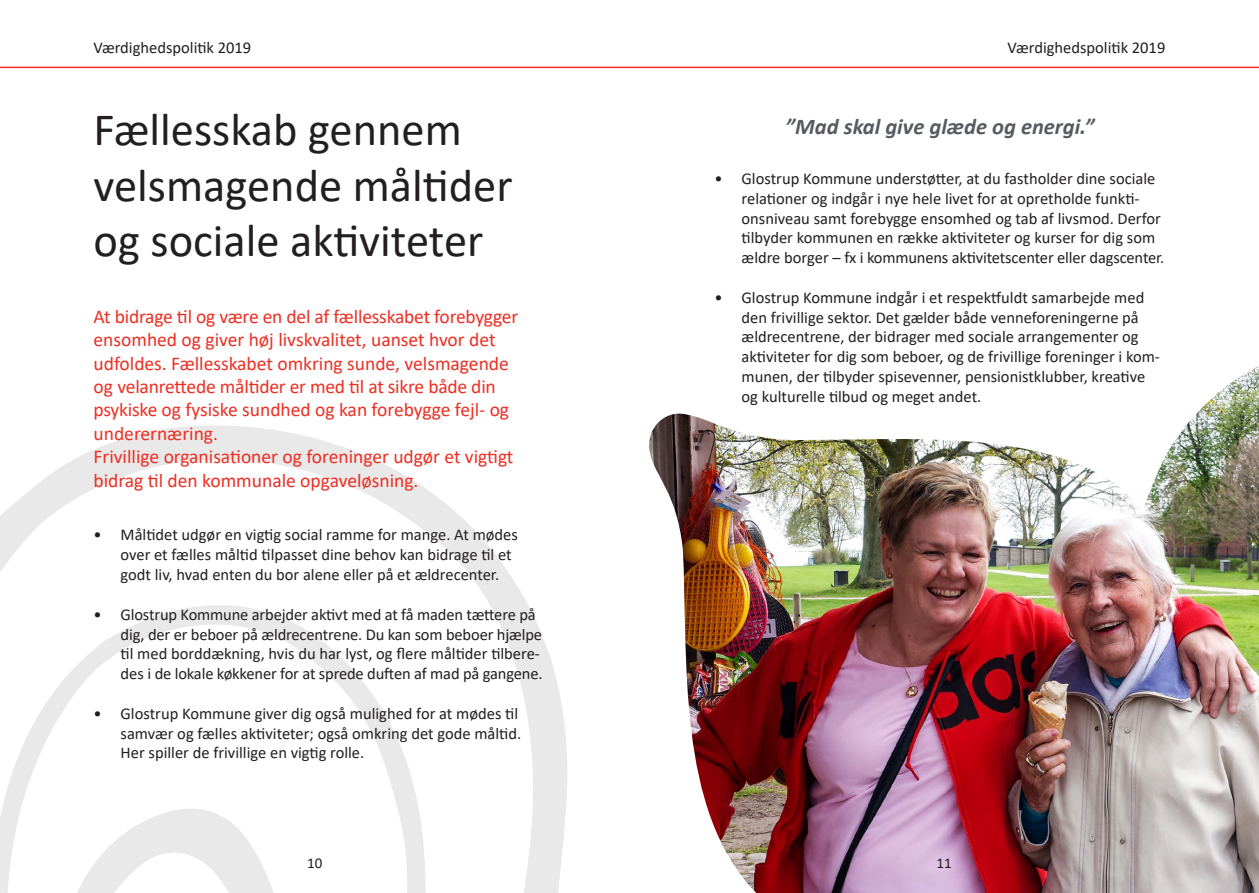
<style>
.page{position:relative;width:1259px;height:893px;background:#fff}
.page>*{position:absolute;margin:0;border:0;box-sizing:border-box;transform-origin:0 0}
.t1{font:46.5px/55.8px "Calibri";color:#231f20}
.t2{font:italic 700 22.5px "Calibri";color:#575a60}
.t3{font:19.5px/23.4px "Calibri";color:#ee2e22}
.t4{font:16.5px/19.8px "Calibri";color:#231f20}
.t5{font:15px "Calibri";color:#231f20}
</style>
<div class="page">
<svg style="left:0;top:431px;width:563px;height:462px"></svg>
<hr style="left:0;top:67px;width:1259px;height:1px;background:#ee2e22">
<img style="left:649px;top:366px;width:610px;height:527px">
<p class="t4" style="left:94px;top:37px;width:159px">Værdighedspolitik 2019</p>
<p class="t4" style="left:1007px;top:37px;width:159px">Værdighedspolitik 2019</p>
<p class="t1" style="left:94px;top:100px;width:420px">Fællesskab gennem velsmagende måltider og sociale aktiviteter</p>
<p class="t2" style="left:785px;top:111px;width:310px">”Mad skal give glæde og energi.”</p>
<p class="t4" style="left:741px;top:168px;width:424px;text-indent:-27px">• Glostrup Kommune understøtter, at du fastholder dine sociale relationer og indgår i nye hele livet for at opretholde funkti&shy;onsniveau samt forebygge ensomhed og tab af livsmod. Derfor tilbyder kommunen en række aktiviteter og kurser for dig som ældre borger – fx i kommunens aktivitetscenter eller dagscenter.</p>
<p class="t4" style="left:741px;top:287px;width:420px;text-indent:-27px">• Glostrup Kommune indgår i et respektfuldt samarbejde med den frivillige sektor. Det gælder både venneforeningerne på ældrecentrene, der bidrager med sociale arrangementer og aktiviteter for dig som beboer, og de frivillige foreninger i kom&shy;munen, der tilbyder spisevenner, pensionistklubber, kreative og kulturelle tilbud og meget andet.</p>
<p class="t3" style="left:94px;top:304px;width:426px">At bidrage til og være en del af fællesskabet forebygger ensomhed og giver høj livskvalitet, uanset hvor det udfoldes. Fællesskabet omkring sunde, velsmagende og velanrettede måltider er med til at sikre både din psykiske og fysiske sundhed og kan forebygge fejl- og underernæring.</p>
<p class="t3" style="left:94px;top:444px;width:421px">Frivillige organisationer og foreninger udgør et vigtigt bidrag til den kommunale opgaveløsning.</p>
<p class="t4" style="left:121px;top:525px;width:399px;text-indent:-27px">• Måltidet udgør en vigtig social ramme for mange. At mødes over et fælles måltid tilpasset dine behov kan bidrage til et godt liv, hvad enten du bor alene eller på et ældrecenter.</p>
<p class="t4" style="left:121px;top:604px;width:423px;text-indent:-27px">• Glostrup Kommune arbejder aktivt med at få maden tættere på dig, der er beboer på ældrecentrene. Du kan som beboer hjælpe til med borddækning, hvis du har lyst, og flere måltider tilbere&shy;des i de lokale køkkener for at sprede duften af mad på gangene.</p>
<p class="t4" style="left:121px;top:703px;width:402px;text-indent:-27px">• Glostrup Kommune giver dig også mulighed for at mødes til samvær og fælles aktiviteter; også omkring det gode måltid.<br>Her spiller de frivillige en vigtig rolle.</p>
<p class="t5" style="left:307px;top:852px;width:17px">10</p>
<p class="t5" style="left:936px;top:852px;width:17px">11</p>
</div>
